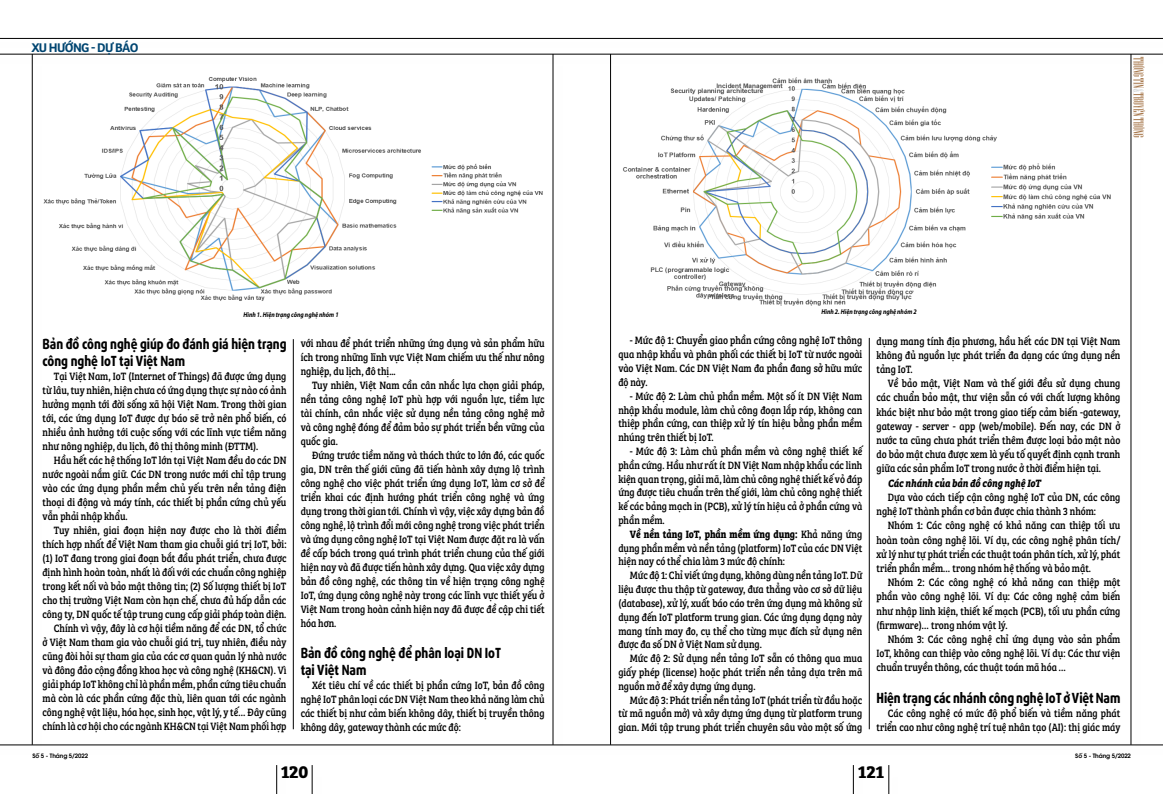
<style>
.page{position:relative;width:1163px;height:794px;background:#fff}
.page>*{position:absolute;margin:0;border:0;box-sizing:border-box;transform-origin:0 0}
.t1{font:700 18px "SVN Bree Serif";letter-spacing:-.01em;color:#000}
.t2{font:700 14px/17px "SVN Daxline Pro Extra";letter-spacing:-.005em;color:#000;scale:.85 1}
.t3{font:600 13px "SVN Bree";letter-spacing:-.04em;color:#004571}
.t4{font:11px/14px "SVN Bree Serif";color:#000;text-align:justify;scale:.86 1}
.t5{font:italic 700 11px "SVN Bree Serif";color:#000;scale:.86 1}
.t6{font:italic 700 7px "Myriad Pro";color:#000;scale:.86 1}
.t7{font:6px "SVN Avant Garde Gothic Demi";letter-spacing:-.01em;color:#000}
.s1{font-weight:700}
</style>
<div class="page">
<div style="left:274px;top:765px;width:19px;height:29px;background:#000;opacity:.22"></div>
<svg style="left:276px;top:765px;width:1px;height:29px"></svg>
<div style="left:850px;top:765px;width:19px;height:29px;background:#000;opacity:.22"></div>
<svg style="left:853px;top:765px;width:1px;height:29px"></svg>
<div style="left:310px;top:765px;width:18px;height:29px;background:#000;opacity:.22"></div>
<svg style="left:312px;top:765px;width:1px;height:29px"></svg>
<div style="left:886px;top:765px;width:19px;height:29px;background:#000;opacity:.22"></div>
<svg style="left:888px;top:765px;width:1px;height:29px"></svg>
<hr style="left:552px;top:54px;width:1px;height:691px;background:#000">
<hr style="left:32px;top:54px;width:1px;height:691px;background:#000">
<div style="left:608px;top:55px;width:19px;height:703px;background:#000;opacity:.22"></div>
<hr style="left:610px;top:54px;width:1px;height:691px;background:#000">
<hr style="left:1130px;top:54px;width:1px;height:691px;background:#000">
<div style="left:0;top:742px;width:1162px;height:19px;background:#000;opacity:.22"></div>
<hr style="left:0;top:744px;width:1162px;height:1px;background:#000">
<div style="left:0;top:52px;width:1162px;height:19px;background:#fff"></div>
<div style="left:0;top:36px;width:1162px;height:19px;background:#000;opacity:.22"></div>
<hr style="left:0;top:38px;width:1162px;height:1px;background:#000">
<svg style="left:1133px;top:57px;width:11px;height:80px"></svg>
<hr style="left:293px;top:339px;width:1px;height:390px;background:#000">
<hr style="left:869px;top:338px;width:1px;height:391px;background:#000">
<img style="left:43px;top:77px;width:500px;height:224px">
<img style="left:614px;top:71px;width:497px;height:237px">
<p class="t3" style="left:31px;top:37px;width:109px">XU HƯỚNG - DỰ BÁO</p>
<p class="t6" style="left:243px;top:310px;width:112px">Hình 1. Hiện trạng công nghệ nhóm 1</p>
<p class="t2" style="left:43px;top:335px;width:288px">Bản đồ công nghệ giúp đo đánh giá hiện trạng công nghệ IoT tại Việt Nam</p>
<p class="t4" style="left:43px;top:369px;width:285px;text-indent:11px">Tại Việt Nam, IoT (Internet of Things) đã được ứng dụng từ lâu, tuy nhiên, hiện chưa có ứng dụng thực sự nào có ảnh hưởng mạnh tới đời sống xã hội Việt Nam. Trong thời gian tới, các ứng dụng IoT được dự báo sẽ trở nên phổ biến, có nhiều ảnh hưởng tới cuộc sống với các lĩnh vực tiềm năng như nông nghiệp, du lịch, đô thị thông minh (ĐTTM).</p>
<p class="t4" style="left:43px;top:453px;width:285px;text-indent:11px">Hầu hết các hệ thống IoT lớn tại Việt Nam đều do các DN nước ngoài nắm giữ. Các DN trong nước mới chỉ tập trung vào các ứng dụng phần mềm chủ yếu trên nền tảng điện thoại di động và máy tính, các thiết bị phần cứng chủ yếu vẫn phải nhập khẩu.</p>
<p class="t4" style="left:43px;top:523px;width:285px;text-align:right">Tuy nhiên, giai đoạn hiện nay được cho là thời điểm thích hợp nhất để Việt Nam tham gia chuỗi giá trị IoT, bởi: (1) IoT đang trong giai đoạn bắt đầu phát triển, chưa được định hình hoàn toàn, nhất là đối với các chuẩn công nghiệp trong kết nối và bảo mật thông tin; (2) Số lượng thiết bị IoT cho thị trường Việt Nam còn hạn chế, chưa đủ hấp dẫn các công ty, DN quốc tế tập trung cung cấp giải pháp toàn diện.<br>Chính vì vậy, đây là cơ hội tiềm năng để các DN, tổ chức<br>ở Việt Nam tham gia vào chuỗi giá trị, tuy nhiên, điều này cũng đòi hỏi sự tham gia của các cơ quan quản lý nhà nước và đông đảo cộng đồng khoa học và công nghệ (KH&amp;CN). Vì giải pháp IoT không chỉ là phần mềm, phần cứng tiêu chuẩn mà còn là các phần cứng đặc thù, liên quan tới các ngành công nghệ vật liệu, hóa học, sinh học, vật lý, y tế… Đây cũng chính là cơ hội cho các ngành KH&amp;CN tại Việt Nam phối hợp</p>
<p class="t4" style="left:300px;top:336px;width:285px">với nhau để phát triển những ứng dụng và sản phẩm hữu ích trong những lĩnh vực Việt Nam chiếm ưu thế như nông nghiệp, du lịch, đô thị...</p>
<p class="t4" style="left:300px;top:378px;width:285px;text-indent:11px">Tuy nhiên, Việt Nam cần cân nhắc lựa chọn giải pháp, nền tảng công nghệ IoT phù hợp với nguồn lực, tiềm lực tài chính, cân nhắc việc sử dụng nền tảng công nghệ mở và công nghệ đóng để đảm bảo sự phát triển bền vững của quốc gia.</p>
<p class="t4" style="left:300px;top:448px;width:285px;text-align:left;text-indent:11px">Đứng trước tiềm năng và thách thức to lớn đó, các quốc gia, DN trên thế giới cũng đã tiến hành xây dựng lộ trình công nghệ cho việc phát triển ứng dụng IoT, làm cơ sở để triển khai các định hướng phát triển công nghệ và ứng dụng trong thời gian tới. Chính vì vậy, việc xây dựng bản đồ công nghệ, lộ trình đổi mới công nghệ trong việc phát triển và ứng dụng công nghệ IoT tại Việt Nam được đặt ra là vấn đề cấp bách trong quá trình phát triển chung của thế giới hiện nay và đã được tiến hành xây dựng. Qua việc xây dựng bản đồ công nghệ, các thông tin về hiện trạng công nghệ IoT, ứng dụng công nghệ này trong các lĩnh vực thiết yếu ở Việt Nam trong hoàn cảnh hiện nay đã được đề cập chi tiết hóa hơn.</p>
<p class="t2" style="left:300px;top:644px;width:237px">Bản đồ công nghệ để phân loại DN IoT tại Việt Nam</p>
<p class="t4" style="left:300px;top:677px;width:285px;text-indent:11px">Xét tiêu chí về các thiết bị phần cứng IoT, bản đồ công nghệ IoT phân loại các DN Việt Nam theo khả năng làm chủ các thiết bị như cảm biến không dây, thiết bị truyền thông không dây, gateway thành các mức độ:</p>
<p class="t6" style="left:821px;top:307px;width:112px">Hình 2. Hiện trạng công nghệ nhóm 2</p>
<p class="t4" style="left:618px;top:333px;width:285px;text-indent:11px">- Mức độ 1: Chuyển giao phần cứng công nghệ IoT thông qua nhập khẩu và phân phối các thiết bị IoT từ nước ngoài vào Việt Nam. Các DN Việt Nam đa phần đang sở hữu mức độ này.</p>
<p class="t4" style="left:618px;top:388px;width:285px;text-indent:11px">- Mức độ 2: Làm chủ phần mềm. Một số ít DN Việt Nam nhập khẩu module, làm chủ công đoạn lắp ráp, không can thiệp phần cứng, can thiệp xử lý tín hiệu bằng phần mềm nhúng trên thiết bị IoT.</p>
<p class="t4" style="left:618px;top:443px;width:285px;text-indent:11px">- Mức độ 3: Làm chủ phần mềm và công nghệ thiết kế phần cứng. Hầu như rất ít DN Việt Nam nhập khẩu các linh kiện quan trọng, giải mã, làm chủ công nghệ thiết kế vỏ đáp ứng được tiêu chuẩn trên thế giới, làm chủ công nghệ thiết kế các bảng mạch in (PCB), xử lý tín hiệu cả ở phần cứng và phần mềm.</p>
<p class="t4" style="left:618px;top:526px;width:285px;text-indent:11px"><span class="s1">Về nền tảng IoT, phần mềm ứng dụng:</span> Khả năng ứng dụng phần mềm và nền tảng (platform) IoT của các DN Việt hiện nay có thể chia làm 3 mức độ chính:</p>
<p class="t4" style="left:618px;top:568px;width:285px;text-indent:11px">Mức độ 1: Chỉ viết ứng dụng, không dùng nền tảng IoT. Dữ liệu được thu thập từ gateway, đưa thẳng vào cơ sở dữ liệu (database), xử lý, xuất báo cáo trên ứng dụng mà không sử dụng đến IoT platform trung gian. Các ứng dụng dạng này mang tính may đo, cụ thể cho từng mục đích sử dụng nên được đa số DN ở Việt Nam sử dụng.</p>
<p class="t4" style="left:618px;top:651px;width:285px;text-indent:11px">Mức độ 2: Sử dụng nền tảng IoT sẵn có thông qua mua giấy phép (license) hoặc phát triển nền tảng dựa trên mã nguồn mở để xây dựng ứng dụng.</p>
<p class="t4" style="left:618px;top:692px;width:285px;text-indent:11px">Mức độ 3: Phát triển nền tảng IoT (phát triển từ đầu hoặc từ mã nguồn mở) và xây dựng ứng dụng từ platform trung gian. Mới tập trung phát triển chuyên sâu vào một số ứng</p>
<p class="t4" style="left:876px;top:333px;width:285px">dụng mang tính địa phương, hầu hết các DN tại Việt Nam không đủ nguồn lực phát triển đa dạng các ứng dụng nền tảng IoT.</p>
<p class="t4" style="left:876px;top:376px;width:285px;text-indent:11px">Về bảo mật, Việt Nam và thế giới đều sử dụng chung các chuẩn bảo mật, thư viện sẵn có với chất lượng không khác biệt như bảo mật trong giao tiếp cảm biến -gateway, gateway - server - app (web/mobile). Đến nay, các DN ở nước ta cũng chưa phát triển thêm được loại bảo mật nào do bảo mật chưa được xem là yếu tố quyết định cạnh tranh giữa các sản phẩm IoT trong nước ở thời điểm hiện tại.</p>
<p class="t5" style="left:887px;top:474px;width:179px">Các nhánh của bản đồ công nghệ IoT</p>
<p class="t4" style="left:876px;top:489px;width:285px;text-indent:11px">Dựa vào cách tiếp cận công nghệ IoT của DN, các công nghệ IoT thành phần cơ bản được chia thành 3 nhóm:</p>
<p class="t4" style="left:876px;top:518px;width:285px;text-indent:11px">Nhóm 1: Các công nghệ có khả năng can thiệp tối ưu hoàn toàn công nghệ lõi. Ví dụ, các công nghệ phân tích/ xử lý như tự phát triển các thuật toán phân tích, xử lý, phát triển phần mềm… trong nhóm hệ thống và bảo mật.</p>
<p class="t4" style="left:876px;top:574px;width:285px;text-indent:11px">Nhóm 2: Các công nghệ có khả năng can thiệp một phần vào công nghệ lõi. Ví dụ: Các công nghệ cảm biến như nhập linh kiện, thiết kế mạch (PCB), tối ưu phần cứng (firmware)… trong nhóm vật lý.</p>
<p class="t4" style="left:876px;top:631px;width:285px;text-indent:11px">Nhóm 3: Các công nghệ chỉ ứng dụng vào sản phẩm IoT, không can thiệp vào công nghệ lõi. Ví dụ: Các thư viện chuẩn truyền thông, các thuật toán mã hóa …</p>
<p class="t2" style="left:876px;top:688px;width:288px">Hiện trạng các nhánh công nghệ IoT ở Việt Nam</p>
<p class="t4" style="left:876px;top:705px;width:285px;text-align:right">Các công nghệ có mức độ phổ biến và tiềm năng phát triển cao như công nghệ trí tuệ nhân tạo (AI): thị giác máy</p>
<p class="t7" style="left:32px;top:751px;width:57px">Số 5 - Tháng 5/2022</p>
<p class="t7" style="left:1074px;top:751px;width:57px">Số 5 - Tháng 5/2022</p>
<h1 class="t1" style="left:280px;top:757px;width:29px">120</h1>
<h1 class="t1" style="left:857px;top:757px;width:28px">121</h1>
</div>
